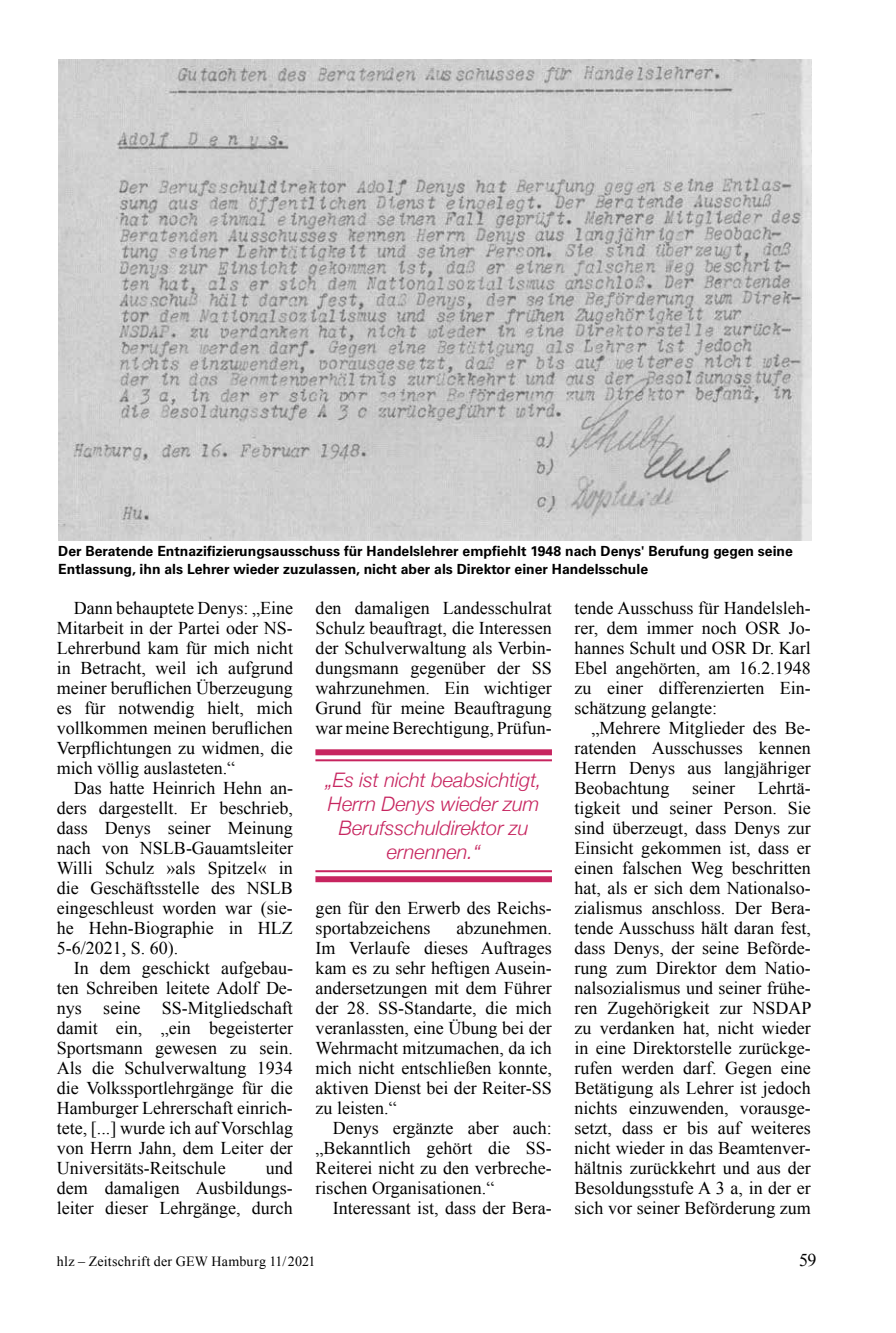
<style>
.page{position:relative;width:896px;height:1333px;background:#fff}
.page>*{position:absolute;margin:0;border:0;box-sizing:border-box;transform-origin:0 0}
.t1{font:italic 300 20px/24px "Helvetica Neue";color:#c7255f;text-align:center}
.t2{font:18px/20px "Times New Roman";color:#000;text-align:justify}
.t3{font:700 14px/18px "Univers LT";color:#000}
.t4{font:14px "Times New Roman";letter-spacing:.015em;color:#000}
</style>
<div class="page">
<div style="left:315px;top:749px;width:237px;height:6px;background:#c7245f"></div>
<hr style="left:315px;top:759px;width:237px;height:2px;background:#c7245f">
<hr style="left:315px;top:870px;width:237px;height:2px;background:#c7245f">
<div style="left:315px;top:876px;width:237px;height:6px;background:#c7245f"></div>
<img style="left:58px;top:60px;width:753px;height:480px">
<p class="t3" style="left:58px;top:542px;width:736px">Der Beratende Entnazifizierungsausschuss für Handelslehrer empfiehlt 1948 nach Denys' Berufung gegen seine<br>Entlassung, ihn als Lehrer wieder zuzulassen, nicht aber als Direktor einer Handelsschule</p>
<p class="t2" style="left:57px;top:598px;width:238px;text-indent:17px">Dann behauptete Denys: „Eine Mitarbeit in der Partei oder NS-Lehrerbund kam für mich nicht in Betracht, weil ich aufgrund meiner beruflichen Überzeugung es für notwendig hielt, mich vollkommen meinen beruflichen Verpflichtungen zu widmen, die mich völlig auslasteten.“</p>
<p class="t2" style="left:57px;top:778px;width:238px;text-indent:17px">Das hatte Heinrich Hehn an&shy;ders dargestellt. Er beschrieb, dass Denys seiner Meinung nach von NSLB-Gauamtsleiter Willi Schulz »als Spitzel« in die Geschäftsstelle des NSLB eingeschleust worden war (sie&shy;he Hehn-Biographie in HLZ 5-6/2021, S. 60).</p>
<p class="t2" style="left:57px;top:958px;width:238px;text-indent:17px">In dem geschickt aufgebau&shy;ten Schreiben leitete Adolf De&shy;nys seine SS-Mitgliedschaft damit ein, „ein begeisterter Sportsmann gewesen zu sein.<br>Als die Schulverwaltung 1934 die Volkssportlehrgänge für die Hamburger Lehrerschaft einrich&shy;tete, [...] wurde ich auf Vorschlag von Herrn Jahn, dem Leiter der Universitäts-Reitschule</p>
<p class="t2" style="left:57px;top:1158px;width:238px;text-indent:209px">und dem damaligen Ausbildungs&shy;leiter dieser Lehrgänge, durch</p>
<p class="t2" style="left:316px;top:598px;width:238px">den damaligen Landesschulrat Schulz beauftragt, die Interessen der Schulverwaltung als Verbin&shy;dungsmann gegenüber der SS wahrzunehmen. Ein wichtiger Grund für meine Beauftragung war meine Berechtigung, Prüfun-</p>
<p class="t1" style="left:325px;top:767px;width:218px">„Es ist nicht beabsichtigt,<br>Herrn Denys wieder zum<br>Berufsschuldirektor zu ernennen.“</p>
<p class="t2" style="left:316px;top:898px;width:238px">gen für den Erwerb des Reichs&shy;sportabzeichens</p>
<p class="t2" style="left:316px;top:917px;width:238px;text-indent:141px">abzunehmen.<br>Im Verlaufe dieses Auftrages kam es zu sehr heftigen Ausein&shy;andersetzungen mit dem Führer der 28. SS-Standarte, die mich veranlassten, eine Übung bei der Wehrmacht mitzumachen, da ich mich nicht entschließen konnte, aktiven Dienst bei der Reiter-SS zu leisten.“</p>
<p class="t2" style="left:316px;top:1117px;width:238px;text-indent:17px">Denys ergänzte aber auch: „Bekanntlich gehört die SS-Reiterei nicht zu den verbreche&shy;rischen Organisationen.“</p>
<p class="t2" style="left:333px;top:1197px;width:221px">Interessant ist, dass der Bera-</p>
<p class="t2" style="left:574px;top:597px;width:238px">tende Ausschuss für Handelsleh&shy;rer, dem immer noch OSR Jo&shy;hannes Schult und OSR Dr. Karl Ebel angehörten, am 16.2.1948 zu einer differenzierten Ein&shy;schätzung gelangte:</p>
<p class="t2" style="left:574px;top:717px;width:238px;text-indent:17px">„Mehrere Mitglieder des Be&shy;ratenden Ausschusses kennen Herrn Denys aus langjähriger Beobachtung</p>
<p class="t2" style="left:574px;top:777px;width:238px;text-indent:183px">Lehrtä&shy;tigkeit und seiner Person. Sie sind überzeugt, dass Denys zur Einsicht gekommen ist, dass er einen falschen Weg beschritten hat, als er sich dem Nationalso&shy;zialismus anschloss. Der Bera&shy;tende Ausschuss hält daran fest, dass Denys, der seine Beförde&shy;rung zum Direktor dem Natio&shy;nalsozialismus und seiner frühe&shy;ren Zugehörigkeit zur NSDAP zu verdanken hat, nicht wieder in eine Direktorstelle zurückge&shy;rufen werden darf. Gegen eine Betätigung als Lehrer ist jedoch nichts einzuwenden, vorausge&shy;setzt, dass er bis auf weiteres nicht wieder in das Beamtenver&shy;hältnis zurückkehrt und aus der Besoldungsstufe A 3 a, in der er sich vor seiner Beförderung zum</p>
<p class="t2" style="left:692px;top:777px;width:44px">seiner</p>
<p class="t4" style="left:57px;top:1251px;width:260px">hlz – Zeitschrift der GEW Hamburg 11/2021</p>
<p class="t2" style="left:799px;top:1249px;width:19px">59</p>
</div>
